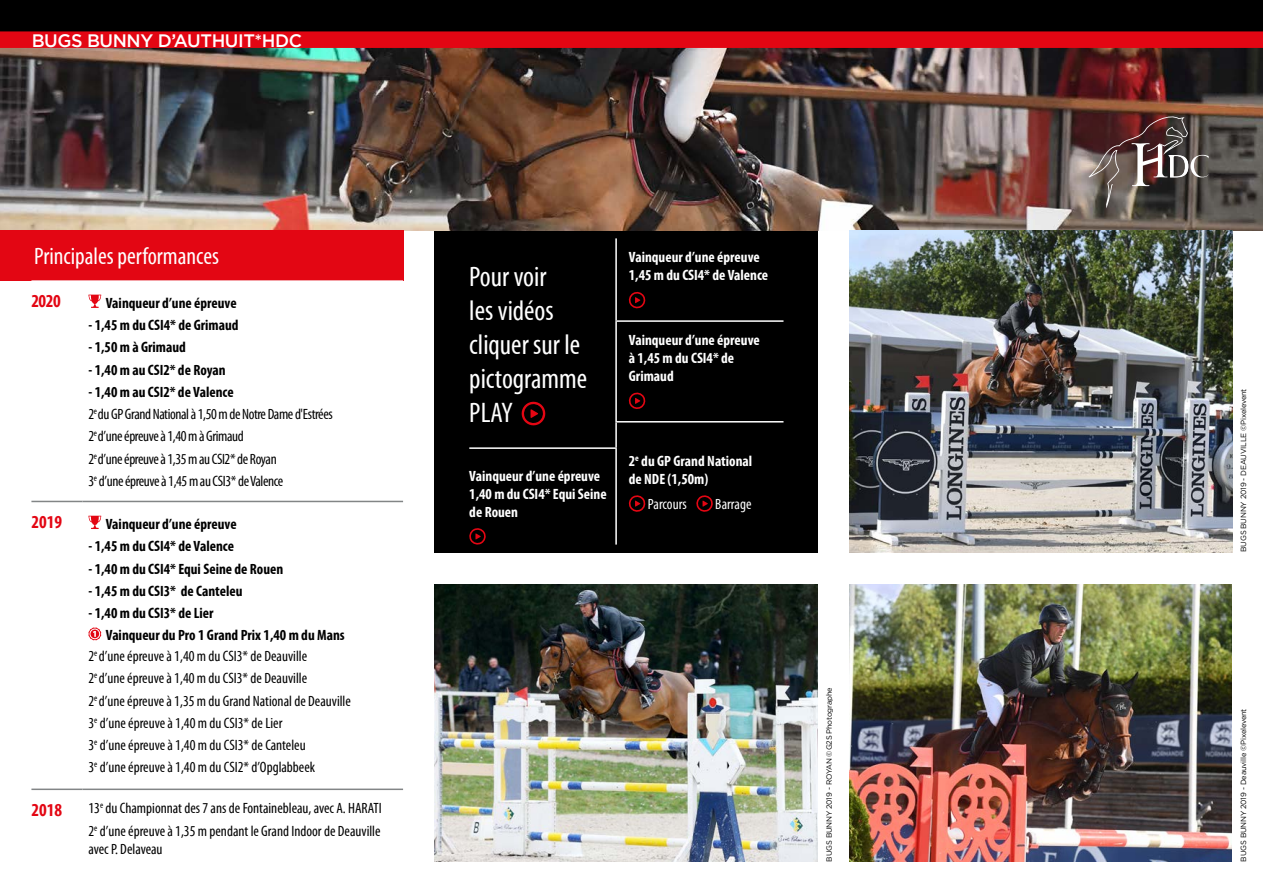
<style>
.page{position:relative;width:1263px;height:893px;background:#fff}
.page>*{position:absolute;margin:0;border:0;box-sizing:border-box;transform-origin:0 0}
.t1{font:condensed 28.5px/34.2px "Myriad Pro";color:#fff}
.t2{font:condensed 24px "Myriad Pro";color:#fff}
.t3{font:500 18px "Gotham";letter-spacing:-.025em;color:#fff}
.t4{font:700 condensed 18px "Myriad Pro";color:#e30613}
.t5{font:condensed 15px/22.2px "Myriad Pro";color:#000}
.t6{font:700 condensed 15px/22.4px "Myriad Pro";color:#000}
.t7{font:700 condensed 15px/18px "Myriad Pro";color:#fff}
.t8{font:condensed 15px/22.2px "Myriad Pro";letter-spacing:-.025em;color:#000}
.t9{font:condensed 15px "Myriad Pro";color:#fff}
.t10{font:7.5px "Gotham";letter-spacing:-.025em;color:#000}
.s1{font-weight:700}
</style>
<div class="page">
<div style="left:434px;top:208px;width:384px;height:345px;background:#000"></div>
<img style="left:0;top:48px;width:1263px;height:182px">
<div style="left:0;top:0;width:1263px;height:37px;background:#000"></div>
<div style="left:0;top:31px;width:1263px;height:17px;background:#e30613"></div>
<svg style="left:1089px;top:113px;width:120px;height:95px;background:#614e4b"></svg>
<div style="left:0;top:230px;width:403px;height:50px;background:#e30613"></div>
<hr style="left:615px;top:238px;width:2px;height:82px;background:#fff">
<hr style="left:615px;top:322px;width:2px;height:99px;background:#fff">
<hr style="left:615px;top:422px;width:2px;height:25px;background:#fff">
<hr style="left:615px;top:449px;width:2px;height:96px;background:#fff">
<hr style="left:615px;top:320px;width:168px;height:2px;background:#fff">
<hr style="left:615px;top:421px;width:168px;height:1px;background:#fff">
<hr style="left:469px;top:447px;width:148px;height:2px;background:#fff">
<svg style="left:521px;top:401px;width:25px;height:25px"></svg>
<svg style="left:628px;top:291px;width:18px;height:18px"></svg>
<svg style="left:628px;top:392px;width:18px;height:17px"></svg>
<svg style="left:628px;top:495px;width:18px;height:17px"></svg>
<svg style="left:696px;top:495px;width:17px;height:17px"></svg>
<svg style="left:469px;top:528px;width:17px;height:17px"></svg>
<svg style="left:31px;top:280px;width:372px;height:361px"></svg>
<hr style="left:31px;top:501px;width:51px;height:1px;background:#828586">
<hr style="left:82px;top:501px;width:321px;height:1px;background:#828586">
<hr style="left:31px;top:788px;width:51px;height:2px;background:#828586">
<hr style="left:82px;top:788px;width:321px;height:2px;background:#828586">
<svg style="left:88px;top:295px;width:13px;height:13px"></svg>
<svg style="left:88px;top:516px;width:13px;height:13px"></svg>
<svg style="left:88px;top:627px;width:13px;height:13px"></svg>
<div style="left:90px;top:629px;width:10px;height:10px;border:1px solid #fff;border-radius:50%"></div>
<img style="left:849px;top:230px;width:383px;height:323px">
<img style="left:849px;top:584px;width:382px;height:277px">
<img style="left:435px;top:584px;width:382px;height:277px">
<p class="t3" style="left:32px;top:29px;width:272px">BUGS BUNNY D’AUTHUIT*HDC</p>
<h2 class="t2" style="left:34px;top:242px;width:186px">Principales performances</h2>
<p class="t4" style="left:31px;top:289px;width:31px">2020</p>
<p class="t6" style="left:106px;top:291px;width:132px">Vainqueur d’une épreuve</p>
<p class="t6" style="left:88px;top:314px;width:152px">- 1,45 m du CSI4* de Grimaud</p>
<p class="t6" style="left:88px;top:336px;width:99px">- 1,50 m à Grimaud</p>
<p class="t6" style="left:88px;top:358px;width:139px">- 1,40 m au CSI2* de Royan</p>
<p class="t8" style="left:88px;top:381px;width:246px"><span class="s1">- 1,40 m au CSI2* de Valence<br></span>2<sup>e</sup> du GP Grand National à 1,50 m de Notre Dame d'Estrées 2<sup>e</sup> d’une épreuve à 1,40 m à Grimaud<br>2<sup>e</sup> d’une épreuve à 1,35 m au CSI2* de Royan<br>3<sup>e</sup> d’une épreuve à 1,45 m au CSI3* de Valence</p>
<p class="t4" style="left:31px;top:510px;width:32px">2019</p>
<p class="t6" style="left:106px;top:512px;width:132px">Vainqueur d’une épreuve</p>
<p class="t6" style="left:88px;top:535px;width:147px">- 1,45 m du CSI4* de Valence</p>
<p class="t6" style="left:88px;top:557px;width:196px">- 1,40 m du CSI4* Equi Seine de Rouen</p>
<p class="t6" style="left:88px;top:579px;width:156px">- 1,45 m du CSI3* de Canteleu</p>
<p class="t6" style="left:106px;top:601px;width:240px;text-indent:-17px">- 1,40 m du CSI3* de Lier<br>Vainqueur du Pro 1 Grand Prix 1,40 m du Mans</p>
<p class="t5" style="left:88px;top:645px;width:264px">2<sup>e</sup> d’une épreuve à 1,40 m du CSI3* de Deauville<br>2<sup>e</sup> d’une épreuve à 1,40 m du CSI3* de Deauville<br>2<sup>e</sup> d’une épreuve à 1,35 m du Grand National de Deauville 3<sup>e</sup> d’une épreuve à 1,40 m du CSI3* de Lier<br>3<sup>e</sup> d’une épreuve à 1,40 m du CSI3* de Canteleu<br>3<sup>e</sup> d’une épreuve à 1,40 m du CSI2* d’Opglabbeek</p>
<p class="t4" style="left:31px;top:798px;width:32px">2018</p>
<p class="t5" style="left:88px;top:797px;width:295px">13<sup>e</sup> du Championnat des 7 ans de Fontainebleau, avec A. HARATI<br>2<sup>e</sup> d’une épreuve à 1,35 m pendant le Grand Indoor de Deauville</p>
<p class="t5" style="left:88px;top:837px;width:76px">avec P. Delaveau</p>
<h1 class="t1" style="left:469px;top:259px;width:119px">Pour voir<br>les vidéos cliquer sur le pictogramme<br>PLAY</h1>
<p class="t7" style="left:469px;top:466px;width:139px">Vainqueur d’une épreuve<br>1,40 m du CSI4* Equi Seine de Rouen</p>
<p class="t7" style="left:629px;top:248px;width:141px">Vainqueur d’une épreuve<br>1,45 m du CSI4* de Valence</p>
<p class="t7" style="left:629px;top:331px;width:132px">Vainqueur d’une épreuve à 1,45 m du CSI4* de<br>Grimaud</p>
<p class="t7" style="left:629px;top:451px;width:125px">2<sup>e</sup> du GP Grand National de NDE (1,50m)</p>
<p class="t9" style="left:648px;top:495px;width:40px">Parcours</p>
<p class="t9" style="left:715px;top:495px;width:38px">Barrage</p>
<p class="t10" style="left:824px;top:861px;width:176px;rotate:-90deg">BUGS BUNNY 2019 - ROYAN ©G2S Photographe</p>
<p class="t10" style="left:1239px;top:552px;width:165px;rotate:-90deg">BUGS BUNNY 2019 - DEAUVILLE ©Pixelevent</p>
<p class="t10" style="left:1239px;top:861px;width:154px;rotate:-90deg">BUGS BUNNY 2019 - Deauville ©Pixelevent</p>
</div>
